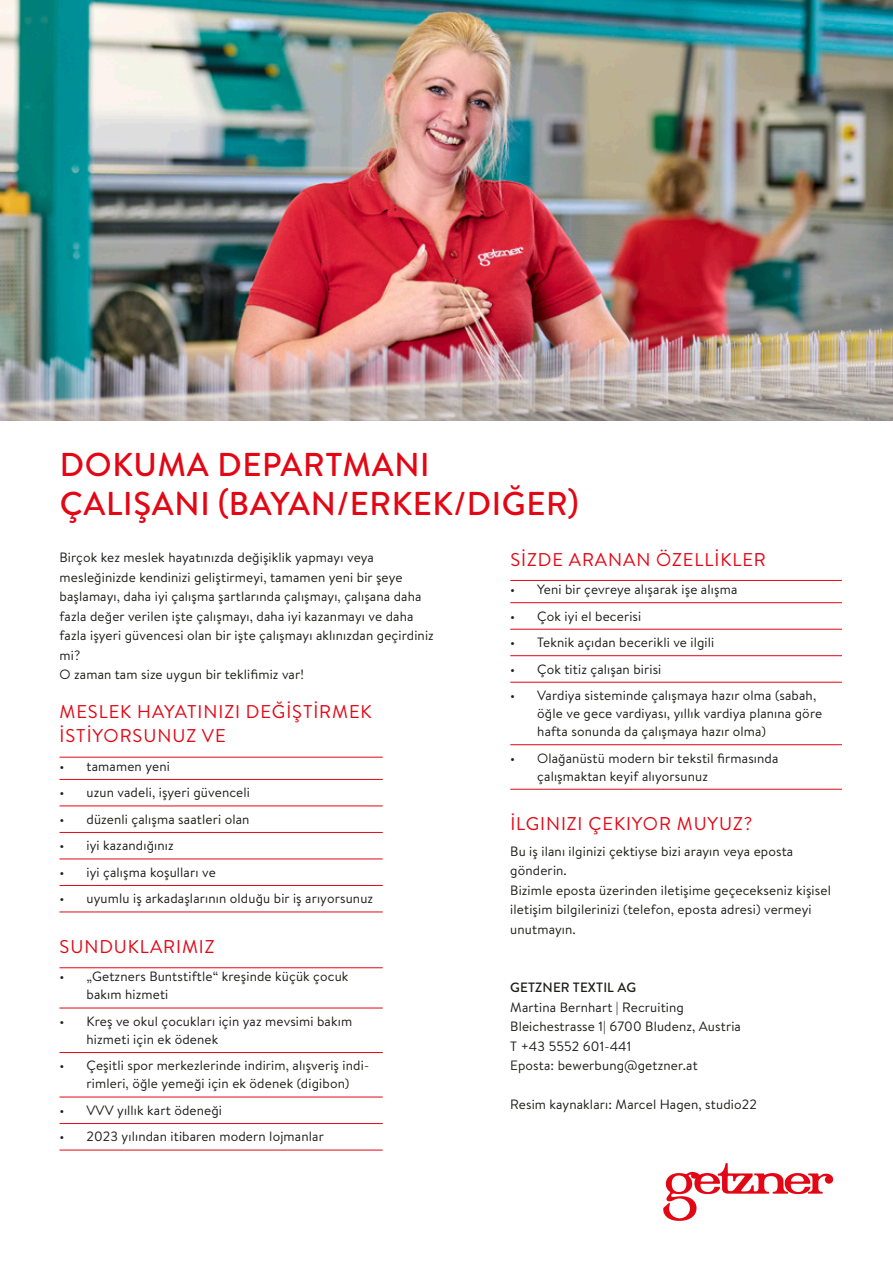
<style>
.page{position:relative;width:893px;height:1263px;background:#fff}
.page>*{position:absolute;margin:0;border:0;box-sizing:border-box;transform-origin:0 0}
.t1{font:500 33px/39px "Brandon Text";letter-spacing:.02em;color:#e30614}
.t2{font:18.45px/24px "Brandon Text";letter-spacing:.05em;color:#e30614}
.t3{font:13.5px/19.5px "Brandon Text";letter-spacing:.01em;color:#1d1d1b}
.t4{font:500 13.5px "Brandon Text";letter-spacing:.01em;color:#1d1d1b}
</style>
<div class="page">
<img style="left:0;top:0;width:893px;height:421px">
<hr style="left:60px;top:757px;width:323px;height:1px;background:#e30614">
<hr style="left:60px;top:779px;width:323px;height:1px;background:#e30614">
<hr style="left:60px;top:806px;width:323px;height:1px;background:#e30614">
<hr style="left:60px;top:832px;width:323px;height:1px;background:#e30614">
<hr style="left:60px;top:859px;width:323px;height:1px;background:#e30614">
<hr style="left:60px;top:885px;width:323px;height:1px;background:#e30614">
<hr style="left:60px;top:912px;width:323px;height:1px;background:#e30614">
<hr style="left:60px;top:967px;width:323px;height:1px;background:#e30614">
<hr style="left:60px;top:1008px;width:323px;height:1px;background:#e30614">
<hr style="left:60px;top:1052px;width:323px;height:1px;background:#e30614">
<hr style="left:60px;top:1097px;width:323px;height:1px;background:#e30614">
<hr style="left:60px;top:1123px;width:323px;height:1px;background:#e30614">
<hr style="left:60px;top:1150px;width:323px;height:1px;background:#e30614">
<hr style="left:510px;top:580px;width:332px;height:1px;background:#e30614">
<hr style="left:510px;top:602px;width:332px;height:1px;background:#e30614">
<hr style="left:510px;top:629px;width:332px;height:1px;background:#e30614">
<hr style="left:510px;top:655px;width:332px;height:1px;background:#e30614">
<hr style="left:510px;top:682px;width:332px;height:1px;background:#e30614">
<hr style="left:510px;top:744px;width:332px;height:1px;background:#e30614">
<hr style="left:510px;top:789px;width:332px;height:1px;background:#e30614">
<svg style="left:663px;top:1163px;width:170px;height:58px"></svg>
<h1 class="t1" style="left:60px;top:444px;width:520px">DOKUMA DEPARTMANI<br>ÇALIŞANI (BAYAN/ERKEK/DIĞER)</h1>
<p class="t3" style="left:60px;top:547px;width:376px">Birçok kez meslek hayatınızda değişiklik yapmayı veya mesleğinizde kendinizi geliştirmeyi, tamamen yeni bir şeye başlamayı, daha iyi çalışma şartlarında çalışmayı, çalışana daha fazla değer verilen işte çalışmayı, daha iyi kazanmayı ve daha fazla işyeri güvencesi olan bir işte çalışmayı aklınızdan geçirdiniz mi?<br>O zaman tam size uygun bir teklifimiz var!</p>
<h2 class="t2" style="left:60px;top:699px;width:314px">MESLEK HAYATINIZI DEĞİŞTİRMEK<br>İSTİYORSUNUZ VE</h2>
<p class="t3" style="left:60px;top:756px;width:112px">• tamamen yeni</p>
<p class="t3" style="left:60px;top:782px;width:192px">• uzun vadeli, işyeri güvenceli</p>
<p class="t3" style="left:60px;top:809px;width:192px">• düzenli çalışma saatleri olan</p>
<p class="t3" style="left:60px;top:835px;width:116px">• iyi kazandığınız</p>
<p class="t3" style="left:60px;top:862px;width:158px">• iyi çalışma koşulları ve</p>
<p class="t3" style="left:60px;top:888px;width:315px">• uyumlu iş arkadaşlarının olduğu bir iş arıyorsunuz</p>
<h2 class="t2" style="left:60px;top:934px;width:156px">SUNDUKLARIMIZ</h2>
<p class="t3" style="left:87px;top:967px;width:263px;line-height:18px;text-indent:-27px">• „Getzners Buntstiftle“ kreşinde küçük çocuk bakım hizmeti</p>
<p class="t3" style="left:87px;top:1012px;width:267px;line-height:18px;text-indent:-27px">• Kreş ve okul çocukları için yaz mevsimi bakım hizmeti için ek ödenek</p>
<p class="t3" style="left:60px;top:1056px;width:311px;line-height:18px;text-align:center">• Çeşitli spor merkezlerinde indirim, alışveriş indi&shy;rimleri, öğle yemeği için ek ödenek (digibon)</p>
<p class="t3" style="left:60px;top:1100px;width:164px">• VVV yıllık kart ödeneği</p>
<p class="t3" style="left:60px;top:1126px;width:266px">• 2023 yılından itibaren modern lojmanlar</p>
<h2 class="t2" style="left:510px;top:547px;width:257px">SİZDE ARANAN ÖZELLİKLER</h2>
<p class="t3" style="left:510px;top:579px;width:229px">• Yeni bir çevreye alışarak işe alışma</p>
<p class="t3" style="left:510px;top:606px;width:133px">• Çok iyi el becerisi</p>
<p class="t3" style="left:510px;top:632px;width:206px">• Teknik açıdan becerikli ve ilgili</p>
<p class="t3" style="left:510px;top:659px;width:153px">• Çok titiz çalışan birisi</p>
<p class="t3" style="left:537px;top:686px;width:286px;line-height:18px;text-indent:-27px">• Vardiya sisteminde çalışmaya hazır olma (sabah, öğle ve gece vardiyası, yıllık vardiya planına göre hafta sonunda da çalışmaya hazır olma)</p>
<p class="t3" style="left:537px;top:748px;width:243px;line-height:18px;text-indent:-27px">• Olağanüstü modern bir tekstil firmasında çalışmaktan keyif alıyorsunuz</p>
<h2 class="t2" style="left:510px;top:811px;width:243px">İLGINIZI ÇEKIYOR MUYUZ?</h2>
<p class="t3" style="left:510px;top:841px;width:322px">Bu iş ilanı ilginizi çektiyse bizi arayın veya eposta gönderin.<br>Bizimle eposta üzerinden iletişime geçecekseniz kişisel iletişim bilgilerinizi (telefon, eposta adresi) vermeyi unutmayın.</p>
<p class="t4" style="left:510px;top:978px;width:128px">GETZNER TEXTIL AG</p>
<p class="t3" style="left:510px;top:997px;width:232px">Martina Bernhart | Recruiting<br>Bleichestrasse 1| 6700 Bludenz, Austria<br>T +43 5552 601-441<br>Eposta: bewerbung@getzner.at</p>
<p class="t3" style="left:510px;top:1094px;width:248px">Resim kaynakları: Marcel Hagen, studio22</p>
</div>
